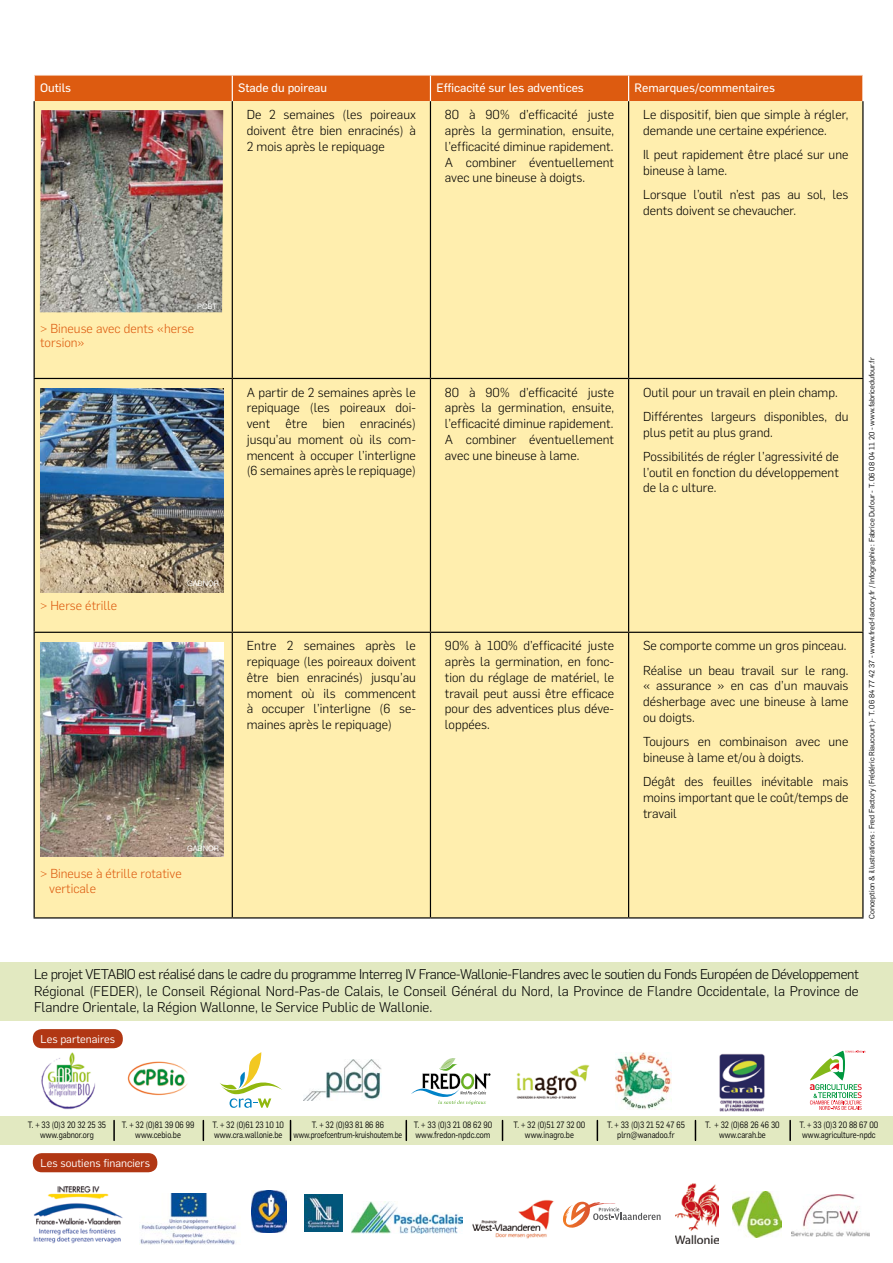
<style>
.page{position:relative;width:893px;height:1263px;background:#fff}
.page>*{position:absolute;margin:0;border:0;box-sizing:border-box;transform-origin:0 0}
.t1{font:300 13.8px/16.6px "Flama";color:#000;text-align:justify}
.t2{font:300 12.75px/15.8px "Flama";color:#000;text-align:justify}
.t3{font:300 12.75px/14.2px "Flama";color:#dd5b10}
.t4{font:12px "Flama Basic";color:#fff}
.t5{font:11.1px "Flama";color:#fff}
.t6{font:9px/10.8px "Flama";color:#000;text-align:center;scale:.85 1}
.t7{font:7.5px "Flama";color:#000}
.t8{font:7.5px "Helvetica Neue";color:#fff}
</style>
<div class="page">
<div style="left:0;top:962px;width:893px;height:58px;background:#e2e9c1"></div>
<div style="left:33px;top:1153px;width:124px;height:19px;background:#b13714;border-radius:9px"></div>
<img style="left:33px;top:1186px;width:90px;height:57px">
<img style="left:791px;top:1194px;width:78px;height:42px">
<img style="left:352px;top:1201px;width:110px;height:32px">
<img style="left:252px;top:1190px;width:34px;height:42px">
<img style="left:305px;top:1194px;width:37px;height:38px">
<svg style="left:563px;top:1202px;width:98px;height:26px"></svg>
<img style="left:472px;top:1199px;width:82px;height:40px">
<img style="left:675px;top:1184px;width:43px;height:59px">
<img style="left:732px;top:1191px;width:49px;height:46px">
<img style="left:139px;top:1193px;width:97px;height:51px">
<div style="left:0;top:1116px;width:893px;height:28px;background:#e2e9c1"></div>
<div style="left:33px;top:1029px;width:90px;height:19px;background:#b13714;border-radius:9px"></div>
<img style="left:127px;top:1061px;width:61px;height:35px">
<svg style="left:220px;top:1052px;width:62px;height:56px"></svg>
<img style="left:304px;top:1059px;width:77px;height:41px">
<svg style="left:411px;top:1058px;width:79px;height:47px"></svg>
<img style="left:516px;top:1064px;width:74px;height:35px">
<img style="left:615px;top:1052px;width:56px;height:58px">
<img style="left:719px;top:1053px;width:46px;height:59px">
<svg style="left:810px;top:1050px;width:55px;height:60px"></svg>
<img style="left:41px;top:1052px;width:55px;height:58px">
<hr style="left:113px;top:1120px;width:2px;height:20px;background:#000">
<svg style="left:203px;top:1120px;width:1px;height:20px"></svg>
<svg style="left:290px;top:1120px;width:1px;height:20px"></svg>
<svg style="left:406px;top:1120px;width:1px;height:20px"></svg>
<svg style="left:502px;top:1120px;width:1px;height:20px"></svg>
<svg style="left:597px;top:1120px;width:1px;height:20px"></svg>
<svg style="left:695px;top:1120px;width:1px;height:20px"></svg>
<hr style="left:789px;top:1120px;width:2px;height:20px;background:#000">
<div style="left:35px;top:101px;width:827px;height:816px;background:#ffeeae"></div>
<div style="left:34px;top:75px;width:829px;height:26px;background:#dd5b10"></div>
<hr style="left:34px;top:101px;width:1px;height:277px;background:#000">
<hr style="left:232px;top:101px;width:1px;height:277px;background:#000">
<hr style="left:430px;top:101px;width:1px;height:277px;background:#000">
<hr style="left:628px;top:101px;width:1px;height:277px;background:#000">
<hr style="left:862px;top:101px;width:1px;height:277px;background:#000">
<hr style="left:34px;top:378px;width:198px;height:1px;background:#000">
<hr style="left:34px;top:379px;width:1px;height:253px;background:#000">
<hr style="left:232px;top:378px;width:198px;height:1px;background:#000">
<hr style="left:232px;top:379px;width:1px;height:253px;background:#000">
<hr style="left:430px;top:378px;width:199px;height:1px;background:#000">
<hr style="left:430px;top:379px;width:1px;height:253px;background:#000">
<hr style="left:629px;top:378px;width:234px;height:1px;background:#000">
<hr style="left:628px;top:379px;width:1px;height:253px;background:#000">
<hr style="left:862px;top:379px;width:1px;height:253px;background:#000">
<hr style="left:34px;top:632px;width:198px;height:1px;background:#000">
<hr style="left:34px;top:633px;width:1px;height:284px;background:#000">
<hr style="left:232px;top:632px;width:198px;height:1px;background:#000">
<hr style="left:232px;top:633px;width:1px;height:284px;background:#000">
<hr style="left:430px;top:632px;width:199px;height:1px;background:#000">
<hr style="left:430px;top:633px;width:1px;height:284px;background:#000">
<hr style="left:629px;top:632px;width:234px;height:1px;background:#000">
<hr style="left:628px;top:633px;width:1px;height:284px;background:#000">
<hr style="left:862px;top:633px;width:1px;height:284px;background:#000">
<hr style="left:34px;top:917px;width:198px;height:1px;background:#000">
<hr style="left:232px;top:917px;width:198px;height:1px;background:#000">
<hr style="left:430px;top:917px;width:199px;height:1px;background:#000">
<hr style="left:629px;top:917px;width:234px;height:1px;background:#000">
<img style="left:40px;top:110px;width:183px;height:202px">
<img style="left:41px;top:642px;width:182px;height:215px">
<img style="left:41px;top:388px;width:182px;height:205px">
<p class="t4" style="left:40px;top:80px;width:33px">Outils</p>
<p class="t4" style="left:238px;top:80px;width:90px">Stade du poireau</p>
<p class="t4" style="left:436px;top:80px;width:149px">Efficacité sur les adventices</p>
<p class="t4" style="left:635px;top:80px;width:142px">Remarques/commentaires</p>
<p class="t2" style="left:247px;top:106px;width:171px">De 2 semaines (les poireaux doivent être bien enracinés) à 2 mois après le repiquage</p>
<p class="t2" style="left:445px;top:106px;width:171px">80 à 90% d’efficacité juste après la germination, ensuite, l’efficacité diminue rapidement.<br>A combiner éventuellement avec une bineuse à doigts.</p>
<p class="t2" style="left:643px;top:106px;width:207px">Le dispositif, bien que simple à régler, demande une certaine expérience.</p>
<p class="t2" style="left:643px;top:146px;width:207px">Il peut rapidement être placé sur une bineuse à lame.</p>
<p class="t2" style="left:643px;top:186px;width:207px">Lorsque l’outil n’est pas au sol, les dents doivent se chevaucher.</p>
<p class="t8" style="left:197px;top:302px;width:21px">PCBT</p>
<p class="t3" style="left:40px;top:321px;width:155px">&gt; Bineuse avec dents «herse torsion»</p>
<p class="t3" style="left:40px;top:598px;width:79px">&gt; Herse étrille</p>
<p class="t8" style="left:187px;top:578px;width:33px">GABNOR</p>
<p class="t8" style="left:187px;top:843px;width:33px">GABNOR</p>
<p class="t3" style="left:49px;top:866px;width:134px;text-indent:-9px">&gt; Bineuse à étrille rotative verticale</p>
<p class="t2" style="left:247px;top:383px;width:171px">A partir de 2 semaines après le repiquage (les poireaux doi&shy;vent être bien enracinés) jusqu’au moment où ils com&shy;mencent à occuper l’interligne (6 semaines après le repiquage)</p>
<p class="t2" style="left:445px;top:383px;width:171px">80 à 90% d’efficacité juste après la germination, ensuite, l’efficacité diminue rapidement.<br>A combiner éventuellement avec une bineuse à lame.</p>
<p class="t2" style="left:643px;top:379px;width:207px;line-height:24.3px">Outil pour un travail en plein champ.<br>Différentes largeurs disponibles, du</p>
<p class="t2" style="left:643px;top:419px;width:197px;line-height:24.3px">plus petit au plus grand.<br>Possibilités de régler l’agressivité de</p>
<p class="t2" style="left:643px;top:463px;width:197px">l’outil en fonction du développement de la c ulture.</p>
<p class="t2" style="left:247px;top:637px;width:171px">Entre 2 semaines après le repiquage (les poireaux doivent être bien enracinés) jusqu’au moment où ils commencent à occuper l’interligne (6 se&shy;maines après le repiquage)</p>
<p class="t2" style="left:445px;top:637px;width:171px">90% à 100% d’efficacité juste après la germination, en fonc&shy;tion du réglage de matériel, le travail peut aussi être efficace pour des adventices plus déve&shy;loppées.</p>
<p class="t2" style="left:643px;top:633px;width:207px;line-height:24.3px">Se comporte comme un gros pinceau.<br>Réalise un beau travail sur le rang.</p>
<p class="t2" style="left:643px;top:677px;width:207px">« assurance » en cas d’un mauvais désherbage avec une bineuse à lame ou doigts.</p>
<p class="t2" style="left:643px;top:733px;width:207px">Toujours en combinaison avec une bineuse à lame et/ou à doigts.</p>
<p class="t2" style="left:643px;top:773px;width:207px">Dégât des feuilles inévitable mais moins important que le coût/temps de travail</p>
<p class="t7" style="left:867px;top:919px;width:563px;rotate:-90deg">Conception &amp; illustrations : Fred Factory (Frédéric Riaucourt )- T. 06 84 77 42 37 - www.fred-factory.fr / Infographie : Fabrice Dufour - T. 06 08 04 11 20 - www.fabricedufour.fr</p>
<p class="t1" style="left:34px;top:965px;width:826px">Le projet VETABIO est réalisé dans le cadre du programme Interreg IV France-Wallonie-Flandres avec le soutien du Fonds Européen de Développement Régional (FEDER), le Conseil Régional Nord-Pas-de Calais, le Conseil Général du Nord, la Province de Flandre Occidentale, la Province de Flandre Orientale, la Région Wallonne, le Service Public de Wallonie.</p>
<p class="t5" style="left:40px;top:1031px;width:76px">Les partenaires</p>
<p class="t6" style="left:28px;top:1118px;width:93px">T. + 33 (0)3 20 32 25 35 www.gabnor.org</p>
<p class="t6" style="left:122px;top:1118px;width:87px">T. + 32 (0)81 39 06 99 www.cebio.be</p>
<p class="t6" style="left:213px;top:1118px;width:86px;text-align:left">T. + 32 (0)61 23 10 10 www.cra.wallonie.be</p>
<p class="t6" style="left:293px;top:1118px;width:129px">T. + 32 (0)93 81 86 86 www.proefcentrum-kruishoutem.be</p>
<p class="t6" style="left:414px;top:1118px;width:94px;text-align:left">T. + 33 (0)3 21 08 62 90 www.fredon-npdc.com</p>
<p class="t6" style="left:513px;top:1118px;width:86px">T. + 32 (0)51 27 32 00 www.inagro.be</p>
<p class="t6" style="left:607px;top:1118px;width:93px">T. + 33 (0)3 21 52 47 65 plrn@wanadoo.fr</p>
<p class="t6" style="left:705px;top:1118px;width:89px">T. + 32 (0)68 26 46 30 www.carah.be</p>
<p class="t6" style="left:799px;top:1118px;width:94px">T. + 33 (0)3 20 88 67 00 www.agriculture-npdc</p>
<p class="t5" style="left:40px;top:1155px;width:111px">Les soutiens financiers</p>
</div>
